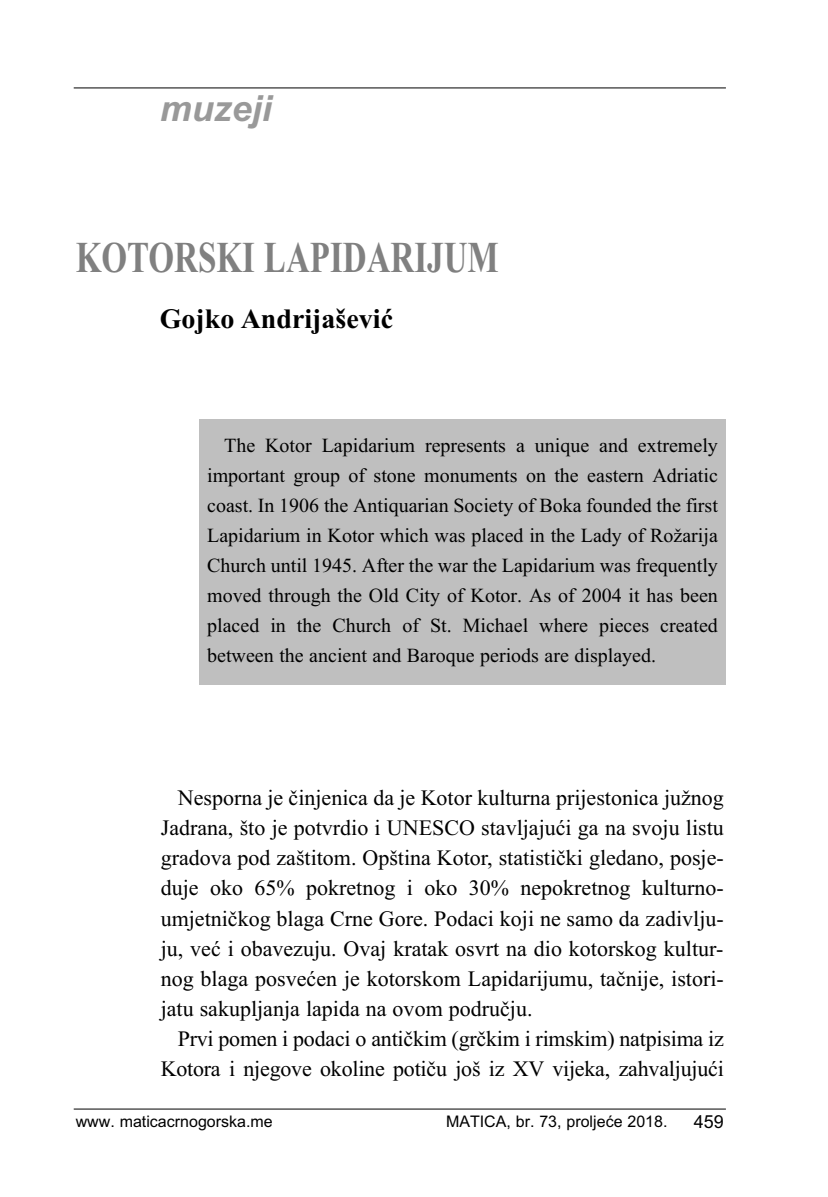
<style>
.page{position:relative;width:828px;height:1197px;background:#fff}
.page>*{position:absolute;margin:0;border:0;box-sizing:border-box;transform-origin:0 0}
.t1{font:700 44px "Times New Roman";color:#808080;scale:.75 1}
.t2{font:italic 700 36px "Arial";color:#999}
.t3{font:700 28px "Times New Roman";color:#000}
.t4{font:22px/30px "Times New Roman";letter-spacing:-.01em;color:#000;text-align:justify}
.t5{font:20px/30px "Times New Roman";color:#000;text-align:justify}
.t6{font:18px "Arial";color:#000}
.t7{font:16px "Arial";color:#000}
</style>
<div class="page">
<hr style="left:74px;top:1108px;width:652px;height:1px;background:#000">
<hr style="left:74px;top:87px;width:652px;height:1px;background:#000">
<div style="left:199px;top:420px;width:527px;height:264px;background:#bfbfbf"></div>
<h2 class="t2" style="left:160px;top:87px;width:114px">muzeji</h2>
<h1 class="t1" style="left:76px;top:231px;width:565px">KOTORSKI LAPIDARIJUM</h1>
<p class="t3" style="left:160px;top:302px;width:235px">Gojko Andrijašević</p>
<p class="t5" style="left:207px;top:430px;width:512px;text-indent:17px">The Kotor Lapidarium represents a unique and extremely important group of stone monuments on the eastern Adriatic coast. In 1906 the Antiquarian Society of Boka founded the first Lapidarium in Kotor which was placed in the Lady of Rožarija Church until 1945. After the war the Lapidarium was frequently moved through the Old City of Kotor. As of 2004 it has been placed in the Church of St. Michael where pieces created between the ancient and Baroque periods are displayed.</p>
<p class="t4" style="left:161px;top:782px;width:565px;text-indent:17px">Nesporna je činjenica da je Kotor kulturna prijestonica južnog Jadrana, što je potvrdio i UNESCO stavljajući ga na svoju listu gradova pod zaštitom. Opština Kotor, statistički gledano, posje&shy;duje oko 65% pokretnog i oko 30% nepokretnog kulturno&shy;umjetničkog blaga Crne Gore. Podaci koji ne samo da zadivlju&shy;ju, već i obavezuju. Ovaj kratak osvrt na dio kotorskog kultur&shy;nog blaga posvećen je kotorskom Lapidarijumu, tačnije, istori&shy;jatu sakupljanja lapida na ovom području.</p>
<p class="t4" style="left:161px;top:1022px;width:564px;text-align:right">Prvi pomen i podaci o antičkim (grčkim i rimskim) natpisima iz<br>Kotora i njegove okoline potiču još iz XV vijeka, zahvaljujući</p>
<p class="t7" style="left:76px;top:1112px;width:198px">www. maticacrnogorska.me</p>
<p class="t7" style="left:446px;top:1112px;width:223px">MATICA, br. 73, proljeće 2018.</p>
<p class="t6" style="left:694px;top:1110px;width:32px">459</p>
</div>
